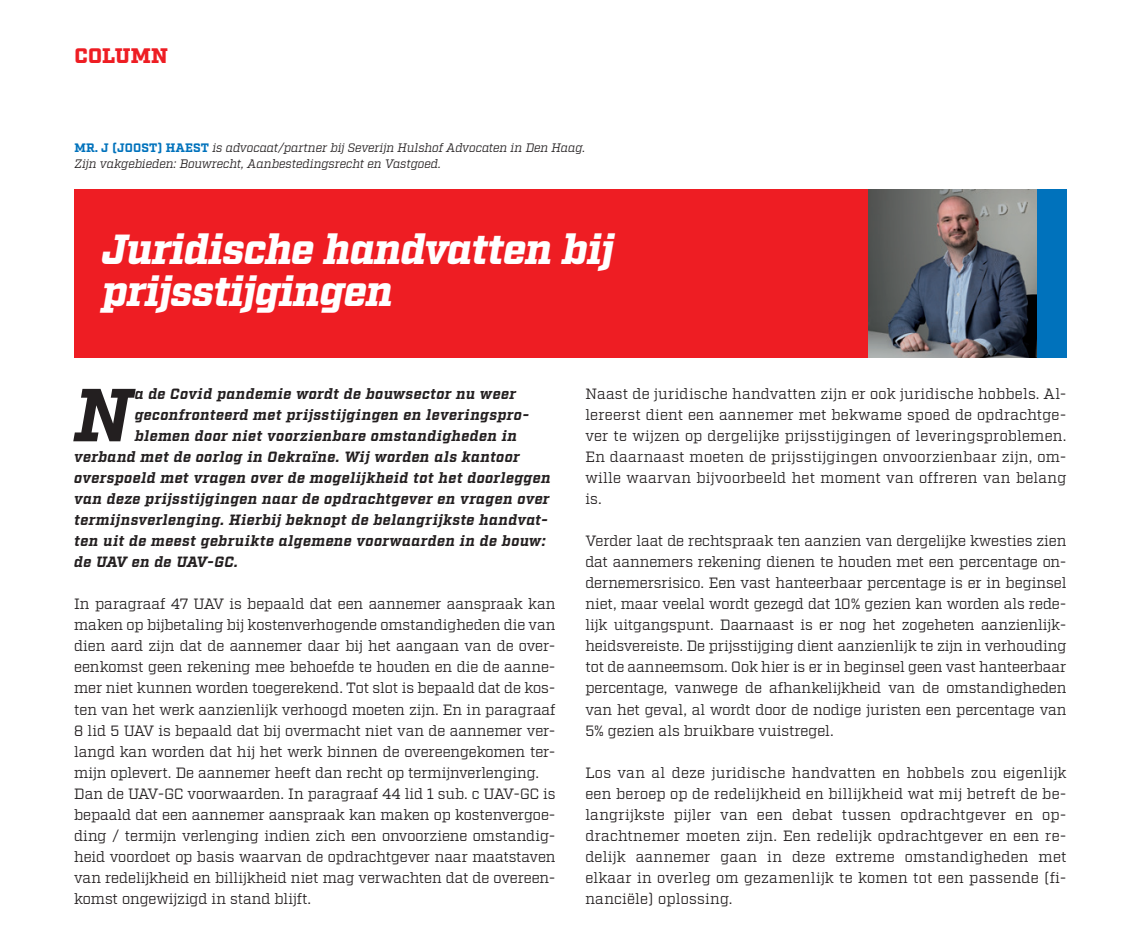
<style>
.page{position:relative;width:1141px;height:933px;background:#fff}
.page>*{position:absolute;margin:0;border:0;box-sizing:border-box;transform-origin:0 0}
.Column_1e_alinea{font:italic 700 74.9px "Factoria";color:#231f20}
.Column_kop{font:italic 900 42px/42px "Factoria";letter-spacing:-.025em;color:#fff}
.Rubriekskopje{font:900 21px "Factoria";letter-spacing:.01em;color:#ee1d23}
.Plat_blokvorm{font:14.88px/21px "Factoria";color:#231f20;text-align:justify}
.Column_1e_alinea-2{font:italic 700 14.88px "Factoria";letter-spacing:.02em;color:#231f20}
.Column_1e_alinea-3{font:italic 700 14.88px "Factoria";letter-spacing:-.01em;color:#231f20}
.t1{font:italic 12.25px/15.8px "Factoria";letter-spacing:-.01em;color:#231f20}
.s1{font-weight:700;font-style:normal;color:#0072bc}
</style>
<div class="page">
<div style="left:74px;top:189px;width:993px;height:168px;background:#ee1d23"></div>
<div style="left:1037px;top:189px;width:30px;height:168px;background:#0072bc"></div>
<img style="left:869px;top:189px;width:168px;height:168px">
<p class="Rubriekskopje" style="left:75px;top:43px;width:95px">COLUMN</p>
<p class="t1" style="left:74px;top:140px;width:512px"><span class="s1">MR. J (JOOST) HAEST</span> is advocaat/partner bij Severijn Hulshof Advocaten in Den Haag.<br>Zijn vakgebieden: Bouwrecht, Aanbestedingsrecht en Vastgoed.</p>
<p class="Column_kop" style="left:102px;top:231px;width:513px">Juridische handvatten bij prijsstijgingen</p>
<p class="Column_1e_alinea" style="left:74px;top:370px;width:60px">N</p>
<p class="Column_1e_alinea-2" style="left:135px;top:385px;width:383px">a de Covid pandemie wordt de bouwsector nu weer</p>
<p class="Column_1e_alinea-2" style="left:135px;top:406px;width:396px">geconfronteerd met prijsstijgingen en leveringspro-</p>
<p class="Column_1e_alinea-2" style="left:135px;top:427px;width:384px">blemen door niet voorzienbare omstandigheden in</p>
<p class="Column_1e_alinea-2" style="left:74px;top:448px;width:447px">verband met de oorlog in Oekraïne. Wij worden als kantoor</p>
<p class="Column_1e_alinea-2" style="left:74px;top:469px;width:478px">overspoeld met vragen over de mogelijkheid tot het doorleggen</p>
<p class="Column_1e_alinea-2" style="left:74px;top:490px;width:477px">van deze prijsstijgingen naar de opdrachtgever en vragen over</p>
<p class="Column_1e_alinea-2" style="left:74px;top:511px;width:475px">termijnsverlenging. Hierbij beknopt de belangrijkste handvat-</p>
<p class="Column_1e_alinea-2" style="left:74px;top:532px;width:473px">ten uit de meest gebruikte algemene voorwaarden in de bouw:</p>
<p class="Column_1e_alinea-3" style="left:74px;top:553px;width:166px">de UAV en de UAV-GC.</p>
<p class="Plat_blokvorm" style="left:74px;top:594px;width:483px">In paragraaf 47 UAV is bepaald dat een aannemer aanspraak kan maken op bijbetaling bij kostenverhogende omstandigheden die van dien aard zijn dat de aannemer daar bij het aangaan van de over&shy;eenkomst geen rekening mee behoefde te houden en die de aanne&shy;mer niet kunnen worden toegerekend. Tot slot is bepaald dat de kos&shy;ten van het werk aanzienlijk verhoogd moeten zijn. En in paragraaf 8 lid 5 UAV is bepaald dat bij overmacht niet van de aannemer ver&shy;langd kan worden dat hij het werk binnen de overeengekomen ter&shy;mijn oplevert. De aannemer heeft dan recht op termijnverlenging.</p>
<p class="Plat_blokvorm" style="left:74px;top:783px;width:483px">Dan de UAV-GC voorwaarden. In paragraaf 44 lid 1 sub. c UAV-GC is bepaald dat een aannemer aanspraak kan maken op kostenvergoe&shy;ding / termijn verlenging indien zich een onvoorziene omstandig&shy;heid voordoet op basis waarvan de opdrachtgever naar maatstaven van redelijkheid en billijkheid niet mag verwachten dat de overeen&shy;komst ongewijzigd in stand blijft.</p>
<p class="Plat_blokvorm" style="left:585px;top:384px;width:483px">Naast de juridische handvatten zijn er ook juridische hobbels. Al&shy;lereerst dient een aannemer met bekwame spoed de opdrachtge&shy;ver te wijzen op dergelijke prijsstijgingen of leveringsproblemen.<br>En daarnaast moeten de prijsstijgingen onvoorzienbaar zijn, om&shy;wille waarvan bijvoorbeeld het moment van offreren van belang is.</p>
<p class="Plat_blokvorm" style="left:585px;top:531px;width:483px">Verder laat de rechtspraak ten aanzien van dergelijke kwesties zien dat aannemers rekening dienen te houden met een percentage on&shy;dernemersrisico. Een vast hanteerbaar percentage is er in beginsel niet, maar veelal wordt gezegd dat 10% gezien kan worden als rede&shy;lijk uitgangspunt. Daarnaast is er nog het zogeheten aanzienlijk&shy;heidsvereiste. De prijsstijging dient aanzienlijk te zijn in verhouding tot de aanneemsom. Ook hier is er in beginsel geen vast hanteerbaar percentage, vanwege de afhankelijkheid van de omstandigheden van het geval, al wordt door de nodige juristen een percentage van 5% gezien als bruikbare vuistregel.</p>
<p class="Plat_blokvorm" style="left:585px;top:762px;width:483px">Los van al deze juridische handvatten en hobbels zou eigenlijk een beroep op de redelijkheid en billijkheid wat mij betreft de be&shy;langrijkste pijler van een debat tussen opdrachtgever en op&shy;drachtnemer moeten zijn. Een redelijk opdrachtgever en een re&shy;delijk aannemer gaan in deze extreme omstandigheden met elkaar in overleg om gezamenlijk te komen tot een passende (fi&shy;nanciële) oplossing.</p>
</div>
